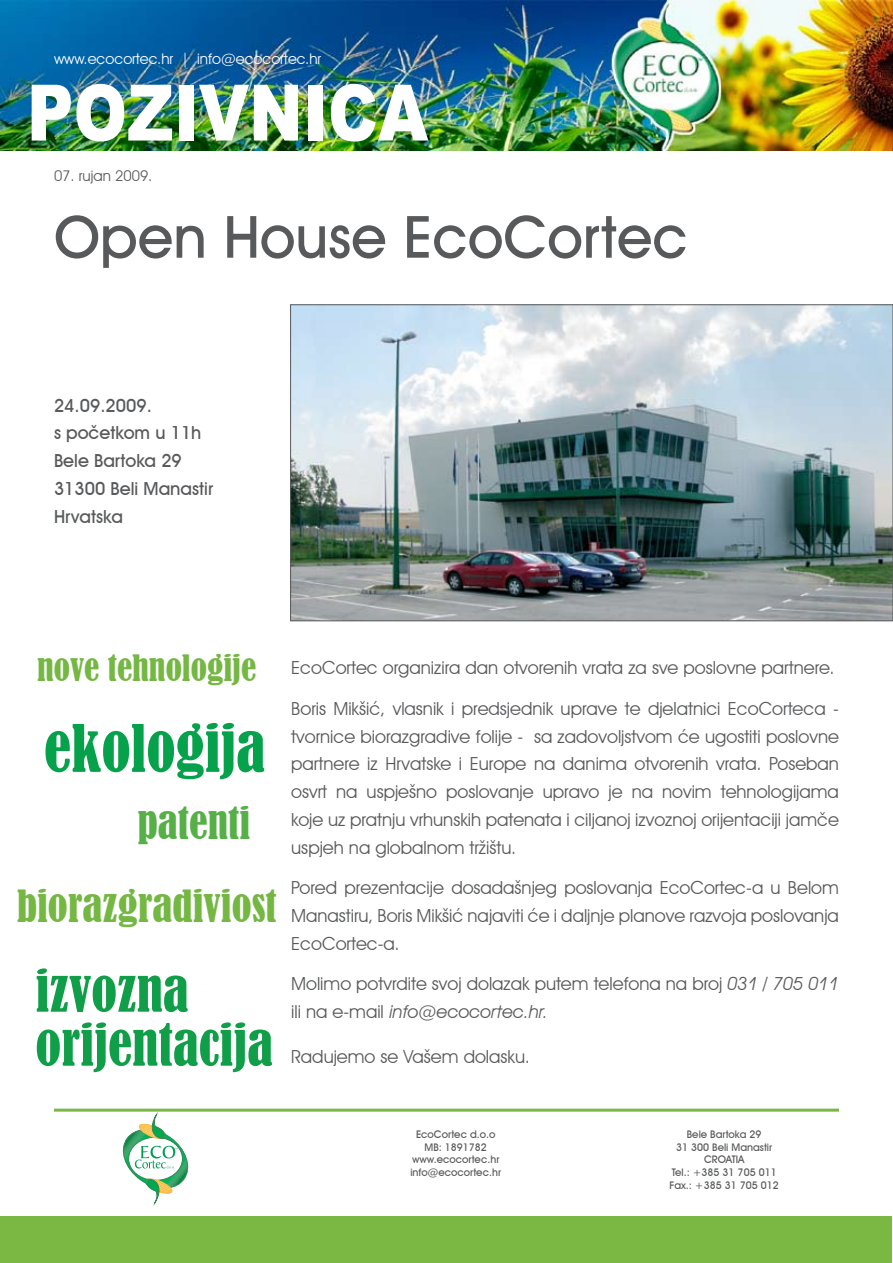
<style>
.page{position:relative;width:893px;height:1263px;background:#fff}
.page>*{position:absolute;margin:0;border:0;box-sizing:border-box;transform-origin:0 0}
.t1{font:900 78px "Arial";color:#fff;scale:.83 1}
.t2{font:condensed 60.75px "Bernard";color:#06a24b}
.t3{font:500 58.5px "Avant Garde IT Cby BT";color:#58595b}
.t4{font:condensed 53.7px/54px "Bernard";color:#109e49}
.t5{font:condensed 41.55px "Bernard";color:#74b743}
.t6{font:condensed 41.55px "Bernard";color:#56b047}
.t7{font:condensed 34.05px "Bernard";color:#74b743}
.t8{font:18px/27.8px "Avant Garde IT Cby BT";color:#58595b;text-align:justify}
.t9{font:500 18px/27.8px "Avant Garde IT Cby BT";color:#58595b}
.t10{font:14.7px "Avant Garde IT Cby BT";color:#fff}
.t11{font:14.7px "Avant Garde IT Cby BT";color:#58595b}
.t12{font:500 10.5px/12.6px "Avant Garde IT Cby BT";color:#58595b}
.s1{font-style:italic}
</style>
<div class="page">
<img style="left:0;top:0;width:893px;height:150px">
<div style="left:0;top:1217px;width:891px;height:46px;background:#7ab843"></div>
<hr style="left:54px;top:1109px;width:785px;height:3px;background:#7ab843">
<svg style="left:122px;top:1113px;width:67px;height:91px"></svg>
<img style="left:292px;top:306px;width:599px;height:313px">
<p class="t10" style="left:54px;top:50px;width:269px">www.ecocortec.hr | info@ecocortec.hr</p>
<h1 class="t1" style="left:27px;top:56px;width:485px">POZIVNICA</h1>
<p class="t11" style="left:54px;top:167px;width:100px">07. rujan 2009.</p>
<h3 class="t3" style="left:54px;top:201px;width:635px">Open House EcoCortec</h3>
<p class="t9" style="left:54px;top:391px;width:161px">24.09.2009.<br>s početkom u 11h<br>Bele Bartoka 29<br>31300 Beli Manastir<br>Hrvatska</p>
<h3 class="t7" style="left:37px;top:648px;width:221px">nove tehnologije</h3>
<h2 class="t2" style="left:44px;top:713px;width:223px">ekologija</h2>
<h3 class="t6" style="left:138px;top:798px;width:114px">patenti</h3>
<h3 class="t5" style="left:17px;top:882px;width:261px">biorazgradiviost</h3>
<h3 class="t4" style="left:35px;top:965px;width:239px">izvozna orijentacija</h3>
<p class="t8" style="left:291px;top:654px;width:545px">EcoCortec organizira dan otvorenih vrata za sve poslovne partnere.</p>
<p class="t8" style="left:291px;top:694px;width:549px">Boris Mikšić, vlasnik i predsjednik uprave te djelatnici EcoCorteca - tvornice biorazgradive folije - sa zadovoljstvom će ugostiti poslovne partnere iz Hrvatske i Europe na danima otvorenih vrata. Poseban osvrt na uspješno poslovanje upravo je na novim tehnologijama koje uz pratnju vrhunskih patenata i ciljanoj izvoznoj orijentaciji jamče uspjeh na globalnom tržištu.</p>
<p class="t8" style="left:291px;top:874px;width:549px">Pored prezentacije dosadašnjeg poslovanja EcoCortec-a u Belom Manastiru, Boris Mikšić najaviti će i daljnje planove razvoja poslovanja EcoCortec-a.</p>
<p class="t8" style="left:291px;top:970px;width:549px">Molimo potvrdite svoj dolazak putem telefona na broj <span class="s1">031 / 705 011 </span>ili na e-mail <span class="s1">info@ecocortec.hr.</span></p>
<p class="t8" style="left:291px;top:1042px;width:240px">Radujemo se Vašem dolasku.</p>
<p class="t12" style="left:416px;top:1128px;width:81px">EcoCortec d.o.o</p>
<p class="t12" style="left:687px;top:1128px;width:76px">Bele Bartoka 29</p>
<p class="t12" style="left:425px;top:1140px;width:64px">MB: 1891782</p>
<p class="t12" style="left:676px;top:1140px;width:97px">31 300 Beli Manastir</p>
<p class="t12" style="left:412px;top:1153px;width:89px">www.ecocortec.hr</p>
<p class="t12" style="left:704px;top:1153px;width:42px">CROATIA</p>
<p class="t12" style="left:410px;top:1166px;width:92px">info@ecocortec.hr</p>
<p class="t12" style="left:670px;top:1166px;width:111px">Tel.: +385 31 705 011<br>Fax.: +385 31 705 012</p>
</div>
